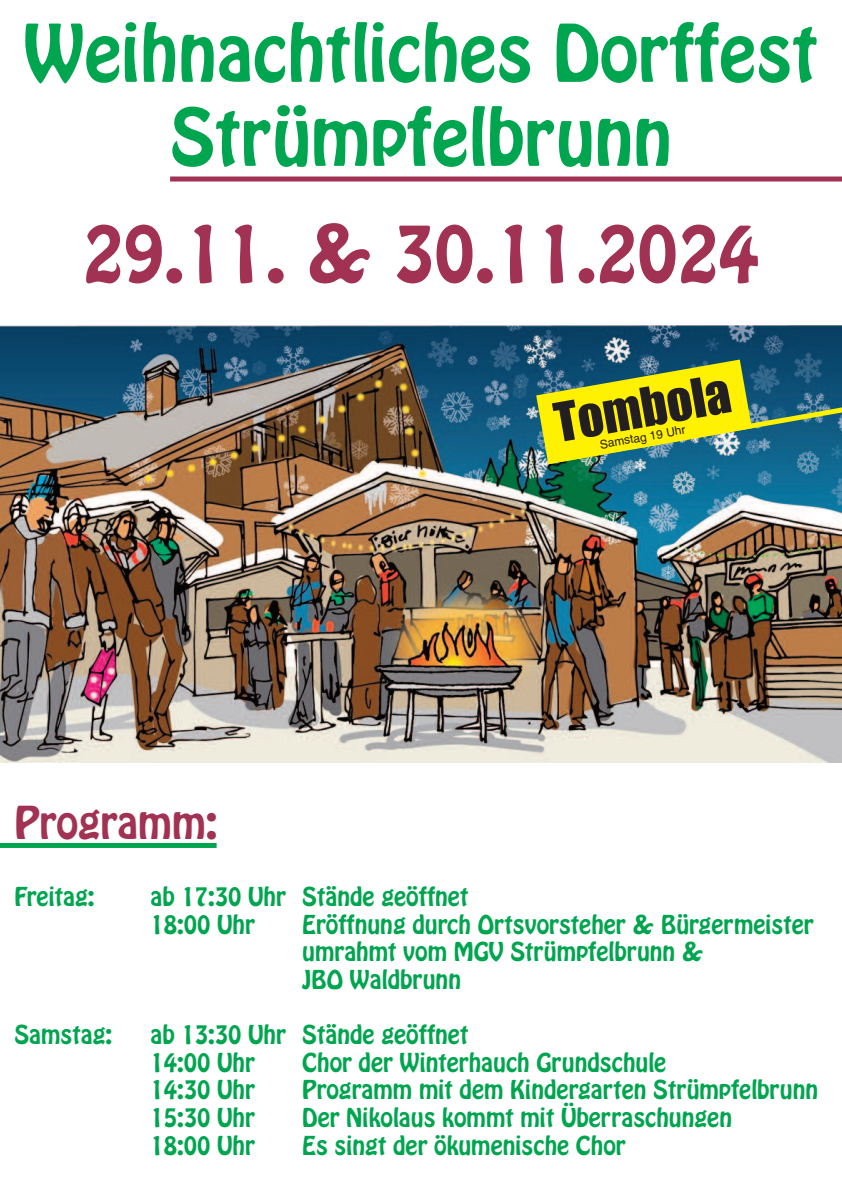
<style>
.page{position:relative;width:842px;height:1191px;background:#fff}
.page>*{position:absolute;margin:0;border:0;box-sizing:border-box;transform-origin:0 0}
.t1{font:70px/84px "Hobo Std";color:#00a54f;text-align:center}
.t2{font:70px "Hobo Std";color:#a23253}
.t3{font:50px "Impact";color:#231f20}
.t4{font:40px "Hobo Std";color:#a23253}
.t5{font:23px/27.6px "Hobo Std";color:#00a54f}
.t6{font:12px "Helvetica";color:#231f20}
</style>
<div class="page">
<img style="left:0;top:326px;width:842px;height:436px">
<div style="left:170px;top:176px;width:672px;height:5px;background:#a23253"></div>
<div style="left:0;top:843px;width:217px;height:5px;background:#00a54f"></div>
<svg style="left:536px;top:359px;width:306px;height:108px"></svg>
<h1 class="t1" style="left:24px;top:18px;width:795px">Weihnachtliches Dorffest<br>Strümpfelbrunn</h1>
<h1 class="t2" style="left:83px;top:224px;width:678px">29.11. &amp; 30.11.2024</h1>
<h3 class="t4" style="left:14px;top:805px;width:205px">Programm:</h3>
<h2 class="t3" style="left:550px;top:396px;width:179px;rotate:-10deg">Tombola</h2>
<p class="t6" style="left:599px;top:437px;width:88px;rotate:-10deg">Samstag 19 Uhr</p>
<p class="t5" style="left:14px;top:885px;width:82px">Freitag:</p>
<p class="t5" style="left:150px;top:885px;width:319px">ab 17:30 Uhr Stände geöffnet<br>18:00 Uhr</p>
<p class="t5" style="left:302px;top:912px;width:513px">Eröffnung durch Ortsvorsteher &amp; Bürgermeister umrahmt vom MGV Strümpfelbrunn &amp;<br>JBO Waldbrunn</p>
<p class="t5" style="left:14px;top:1023px;width:99px">Samstag:</p>
<p class="t5" style="left:150px;top:1023px;width:319px">ab 13:30 Uhr Stände geöffnet<br>14:00 Uhr</p>
<p class="t5" style="left:302px;top:1050px;width:365px">Chor der Winterhauch Grundschule</p>
<p class="t5" style="left:150px;top:1078px;width:106px">14:30 Uhr</p>
<p class="t5" style="left:302px;top:1078px;width:517px">Programm mit dem Kindergarten Strümpfelbrunn</p>
<p class="t5" style="left:150px;top:1105px;width:106px">15:30 Uhr</p>
<p class="t5" style="left:302px;top:1105px;width:431px">Der Nikolaus kommt mit Überraschungen</p>
<p class="t5" style="left:150px;top:1133px;width:106px">18:00 Uhr</p>
<p class="t5" style="left:302px;top:1133px;width:325px">Es singt der ökumenische Chor</p>
</div>
